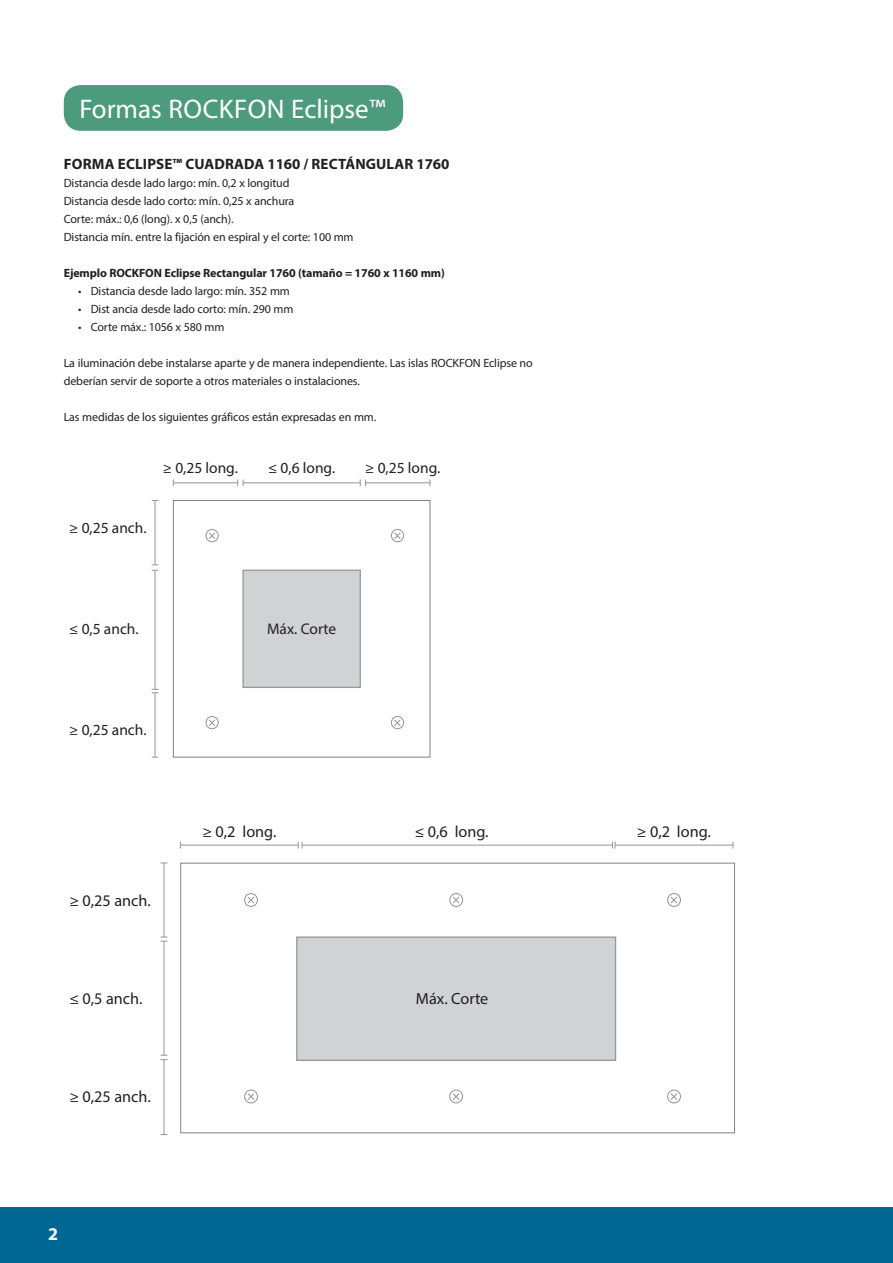
<style>
.page{position:relative;width:893px;height:1263px;background:#fff}
.page>*{position:absolute;margin:0;border:0;box-sizing:border-box;transform-origin:0 0}
.t1{font:27px "Myriad Pro";color:#fff}
.t2{font:700 18px "Myriad Pro";color:#fff}
.t3{font:16.2px "Myriad Pro";color:#231f20}
.t4{font:15.45px "Myriad Pro";color:#231f20}
.t5{font:700 15px "Myriad Pro";letter-spacing:.01em;color:#231f20}
.t6{font:12px/18px "Myriad Pro";letter-spacing:-.01em;color:#231f20}
.t7{font:700 12px "Myriad Pro";letter-spacing:-.01em;color:#231f20}
</style>
<div class="page">
<div style="left:64px;top:85px;width:339px;height:46px;background:#4d9b7d;border-radius:17px"></div>
<div style="left:0;top:1208px;width:893px;height:55px;background:#006893"></div>
<div style="left:180px;top:863px;width:555px;height:270px;border:1px solid #808285"></div>
<div style="left:297px;top:937px;width:318px;height:123px;background:#d1d2d4"></div>
<div style="left:296px;top:936px;width:320px;height:125px;border:1px solid #999"></div>
<svg style="left:246px;top:896px;width:9px;height:8px"></svg>
<div style="left:244px;top:893px;width:14px;height:14px;border:1px solid #939598;border-radius:50%"></div>
<svg style="left:246px;top:1092px;width:9px;height:9px"></svg>
<div style="left:244px;top:1089px;width:14px;height:14px;border:1px solid #939598;border-radius:50%"></div>
<svg style="left:452px;top:1093px;width:8px;height:7px"></svg>
<div style="left:449px;top:1089px;width:14px;height:14px;border:1px solid #939598;border-radius:50%"></div>
<svg style="left:669px;top:1092px;width:9px;height:9px"></svg>
<div style="left:667px;top:1089px;width:14px;height:14px;border:1px solid #939598;border-radius:50%"></div>
<svg style="left:669px;top:896px;width:9px;height:8px"></svg>
<div style="left:667px;top:893px;width:14px;height:14px;border:1px solid #939598;border-radius:50%"></div>
<svg style="left:452px;top:897px;width:8px;height:7px"></svg>
<div style="left:449px;top:893px;width:14px;height:14px;border:1px solid #939598;border-radius:50%"></div>
<hr style="left:181px;top:845px;width:117px;height:1px;background:#939598">
<hr style="left:615px;top:845px;width:118px;height:1px;background:#939598">
<hr style="left:164px;top:863px;width:1px;height:74px;background:#939598">
<hr style="left:164px;top:1060px;width:1px;height:74px;background:#939598">
<hr style="left:164px;top:941px;width:1px;height:114px;background:#939598">
<svg style="left:160px;top:937px;width:7px;height:5px"></svg>
<svg style="left:160px;top:1055px;width:7px;height:5px"></svg>
<hr style="left:302px;top:845px;width:311px;height:1px;background:#939598">
<svg style="left:298px;top:842px;width:5px;height:6px"></svg>
<svg style="left:612px;top:842px;width:4px;height:6px"></svg>
<div style="left:173px;top:500px;width:257px;height:257px;border:1px solid #808285"></div>
<div style="left:243px;top:570px;width:117px;height:117px;background:#d1d2d4"></div>
<div style="left:242px;top:570px;width:119px;height:118px;border:1px solid #999"></div>
<svg style="left:208px;top:531px;width:8px;height:9px"></svg>
<div style="left:205px;top:529px;width:14px;height:13px;border:1px solid #939598;border-radius:50%"></div>
<svg style="left:208px;top:718px;width:8px;height:9px"></svg>
<div style="left:205px;top:716px;width:14px;height:13px;border:1px solid #939598;border-radius:50%"></div>
<svg style="left:393px;top:718px;width:9px;height:9px"></svg>
<div style="left:391px;top:716px;width:13px;height:13px;border:1px solid #939598;border-radius:50%"></div>
<svg style="left:393px;top:531px;width:9px;height:9px"></svg>
<div style="left:391px;top:529px;width:13px;height:13px;border:1px solid #939598;border-radius:50%"></div>
<hr style="left:173px;top:482px;width:65px;height:1px;background:#939598">
<hr style="left:366px;top:482px;width:64px;height:1px;background:#939598">
<hr style="left:243px;top:482px;width:117px;height:1px;background:#939598">
<svg style="left:237px;top:479px;width:7px;height:7px"></svg>
<svg style="left:360px;top:479px;width:6px;height:7px"></svg>
<hr style="left:155px;top:693px;width:1px;height:64px;background:#939598">
<hr style="left:155px;top:500px;width:1px;height:65px;background:#939598">
<hr style="left:155px;top:570px;width:1px;height:119px;background:#939598">
<svg style="left:152px;top:689px;width:6px;height:4px"></svg>
<svg style="left:152px;top:564px;width:6px;height:7px"></svg>
<h1 class="t1" style="left:80px;top:92px;width:307px">Formas ROCKFON Eclipse™</h1>
<p class="t5" style="left:64px;top:154px;width:387px">FORMA ECLIPSE™ CUADRADA 1160 / RECTÁNGULAR 1760</p>
<p class="t6" style="left:64px;top:173px;width:227px">Distancia desde lado largo: mín. 0,2 x longitud</p>
<p class="t6" style="left:64px;top:191px;width:232px">Distancia desde lado corto: mín. 0,25 x anchura</p>
<p class="t6" style="left:64px;top:209px;width:171px">Corte: máx.: 0,6 (long). x 0,5 (anch).</p>
<p class="t6" style="left:64px;top:227px;width:291px">Distancia mín. entre la fijación en espiral y el corte: 100 mm</p>
<p class="t7" style="left:64px;top:265px;width:383px">Ejemplo ROCKFON Eclipse Rectangular 1760 (tamaño = 1760 x 1160 mm)</p>
<p class="t6" style="left:78px;top:281px;width:213px">• Distancia desde lado largo: mín. 352 mm</p>
<p class="t6" style="left:78px;top:299px;width:217px">• Dist ancia desde lado corto: mín. 290 mm</p>
<p class="t6" style="left:78px;top:317px;width:148px">• Corte máx.: 1056 x 580 mm</p>
<p class="t6" style="left:64px;top:353px;width:470px">La iluminación debe instalarse aparte y de manera independiente. Las islas ROCKFON Eclipse no deberían servir de soporte a otros materiales o instalaciones.</p>
<p class="t6" style="left:64px;top:407px;width:314px">Las medidas de los siguientes gráficos están expresadas en mm.</p>
<p class="t4" style="left:163px;top:458px;width:77px">≥ 0,25 long.</p>
<p class="t4" style="left:69px;top:518px;width:79px">≥ 0,25 anch.</p>
<p class="t4" style="left:268px;top:458px;width:69px">≤ 0,6 long.</p>
<p class="t4" style="left:365px;top:458px;width:77px">≥ 0,25 long.</p>
<p class="t4" style="left:69px;top:619px;width:71px">≤ 0,5 anch.</p>
<p class="t4" style="left:267px;top:619px;width:71px">Máx. Corte</p>
<p class="t4" style="left:69px;top:720px;width:79px">≥ 0,25 anch.</p>
<p class="t3" style="left:69px;top:890px;width:83px">≥ 0,25 anch.</p>
<p class="t3" style="left:202px;top:822px;width:75px">≥ 0,2 long.</p>
<p class="t3" style="left:415px;top:822px;width:75px">≤ 0,6 long.</p>
<p class="t3" style="left:637px;top:822px;width:75px">≥ 0,2 long.</p>
<p class="t3" style="left:69px;top:989px;width:75px">≤ 0,5 anch.</p>
<p class="t3" style="left:416px;top:989px;width:74px">Máx. Corte</p>
<p class="t3" style="left:69px;top:1086px;width:83px">≥ 0,25 anch.</p>
<p class="t2" style="left:48px;top:1222px;width:11px">2</p>
</div>
